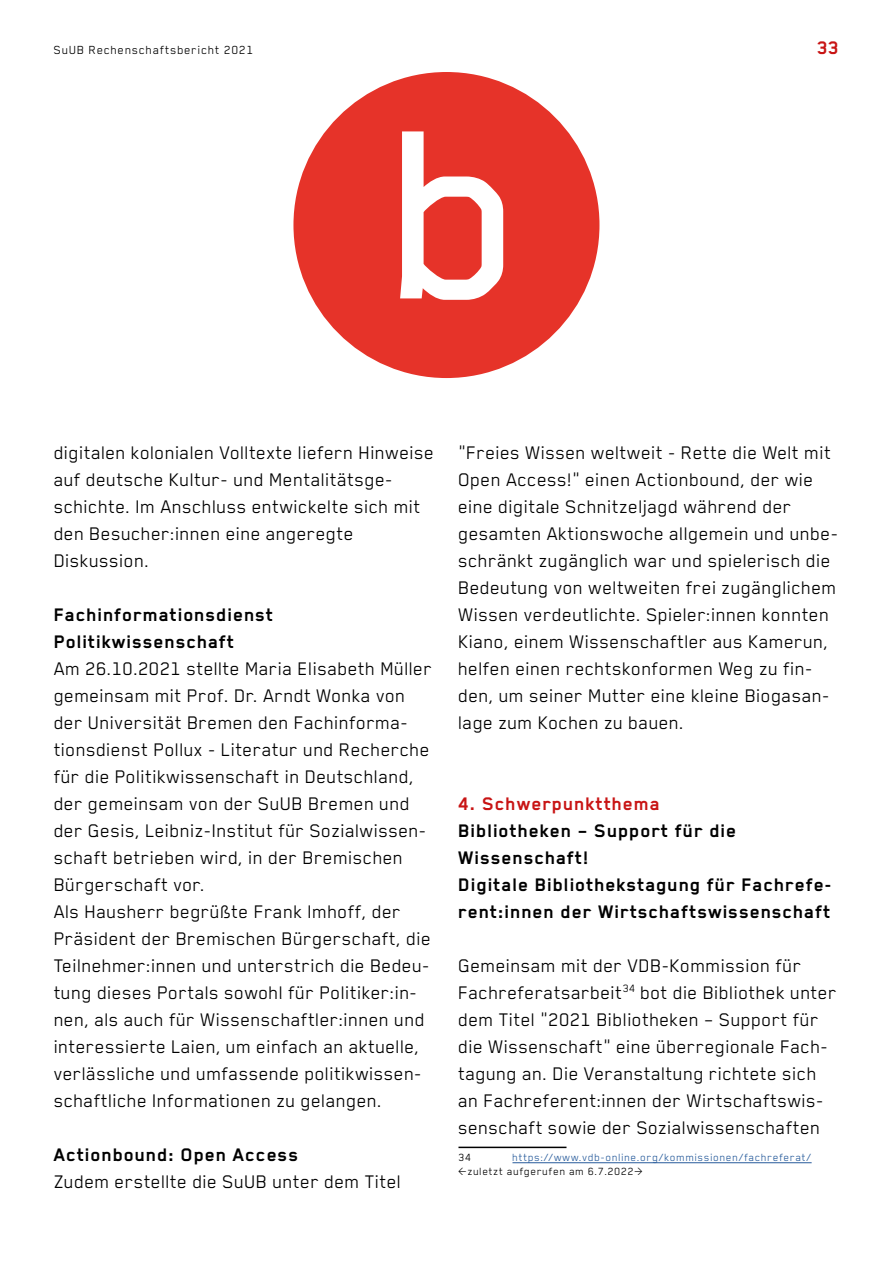
<style>
.page{position:relative;width:893px;height:1263px;background:#fff}
.page>*{position:absolute;margin:0;border:0;box-sizing:border-box;transform-origin:0 0}
.t1{font:21px/27px "Blender Pro";letter-spacing:.01em;color:#000}
.t2{font:700 21px/27px "Blender Pro";letter-spacing:.04em;color:#000}
.t3{font:700 21px "Blender Pro";letter-spacing:.04em;color:#c81414}
.t4{font:13.5px "Blender Pro";letter-spacing:.05em;color:#000}
.t5{font:12px "Blender Pro";letter-spacing:.05em;color:#275b9b}
.t6{font:12px "Blender Pro";letter-spacing:.05em;color:#000}
</style>
<div class="page">
<svg style="left:293px;top:72px;width:306px;height:306px;fill:#e63329"></svg>
<hr style="left:458px;top:1146px;width:108px;height:2px;background:#000">
<hr style="left:512px;top:1162px;width:300px;height:1px;background:#275b9b">
<p class="t4" style="left:54px;top:43px;width:201px">SuUB Rechenschaftsbericht 2021</p>
<p class="t3" style="left:817px;top:37px;width:23px">33</p>
<p class="t1" style="left:54px;top:438px;width:382px">digitalen kolonialen Volltexte liefern Hinweise auf deutsche Kultur- und Mentalitätsge&shy;schichte. Im Anschluss entwickelte sich mit den Besucher:innen eine angeregte Diskussion.</p>
<p class="t2" style="left:54px;top:601px;width:221px">Fachinformationsdienst<br>Politikwissenschaft</p>
<p class="t1" style="left:54px;top:654px;width:380px">Am 26.10.2021 stellte Maria Elisabeth Müller gemeinsam mit Prof. Dr. Arndt Wonka von der Universität Bremen den Fachinforma&shy;tionsdienst Pollux - Literatur und Recherche für die Politikwissenschaft in Deutschland, der gemeinsam von der SuUB Bremen und der Gesis, Leibniz-Institut für Sozialwissen&shy;schaft betrieben wird, in der Bremischen Bürgerschaft vor.<br>Als Hausherr begrüßte Frank Imhoff, der Präsident der Bremischen Bürgerschaft, die Teilnehmer:innen und unterstrich die Bedeu&shy;tung dieses Portals sowohl für Politiker:in&shy;nen, als auch für Wissenschaftler:innen und interessierte Laien, um einfach an aktuelle, verlässliche und umfassende politikwissen&shy;schaftliche Informationen zu gelangen.</p>
<p class="t2" style="left:54px;top:1141px;width:246px">Actionbound: Open Access</p>
<p class="t1" style="left:54px;top:1168px;width:349px">Zudem erstellte die SuUB unter dem Titel</p>
<p class="t1" style="left:458px;top:439px;width:382px">"Freies Wissen weltweit - Rette die Welt mit Open Access!" einen Actionbound, der wie eine digitale Schnitzeljagd während der gesamten Aktionswoche allgemein und unbe&shy;schränkt zugänglich war und spielerisch die Bedeutung von weltweiten frei zugänglichem Wissen verdeutlichte. Spieler:innen konnten Kiano, einem Wissenschaftler aus Kamerun, helfen einen rechtskonformen Weg zu fin&shy;den, um seiner Mutter eine kleine Biogasan&shy;lage zum Kochen zu bauen.</p>
<p class="t3" style="left:458px;top:792px;width:203px">4. Schwerpunktthema</p>
<p class="t2" style="left:458px;top:817px;width:375px">Bibliotheken – Support für die Wissenschaft!<br>Digitale Bibliothekstagung für Fachrefe&shy;rent:innen der Wirtschaftswissenschaft</p>
<p class="t1" style="left:458px;top:952px;width:380px">Gemeinsam mit der VDB-Kommission für Fachreferatsarbeit<sup>34</sup> bot die Bibliothek unter dem Titel "2021 Bibliotheken – Support für die Wissenschaft" eine überregionale Fach&shy;tagung an. Die Veranstaltung richtete sich an Fachreferent:innen der Wirtschaftswis&shy;senschaft sowie der Sozialwissenschaften</p>
<p class="t6" style="left:458px;top:1151px;width:14px">34</p>
<p class="t5" style="left:512px;top:1151px;width:301px">https://www.vdb-online.org/kommissionen/fachreferat/</p>
<p class="t6" style="left:458px;top:1164px;width:186px">&lt;zuletzt aufgerufen am 6.7.2022&gt;</p>
</div>
